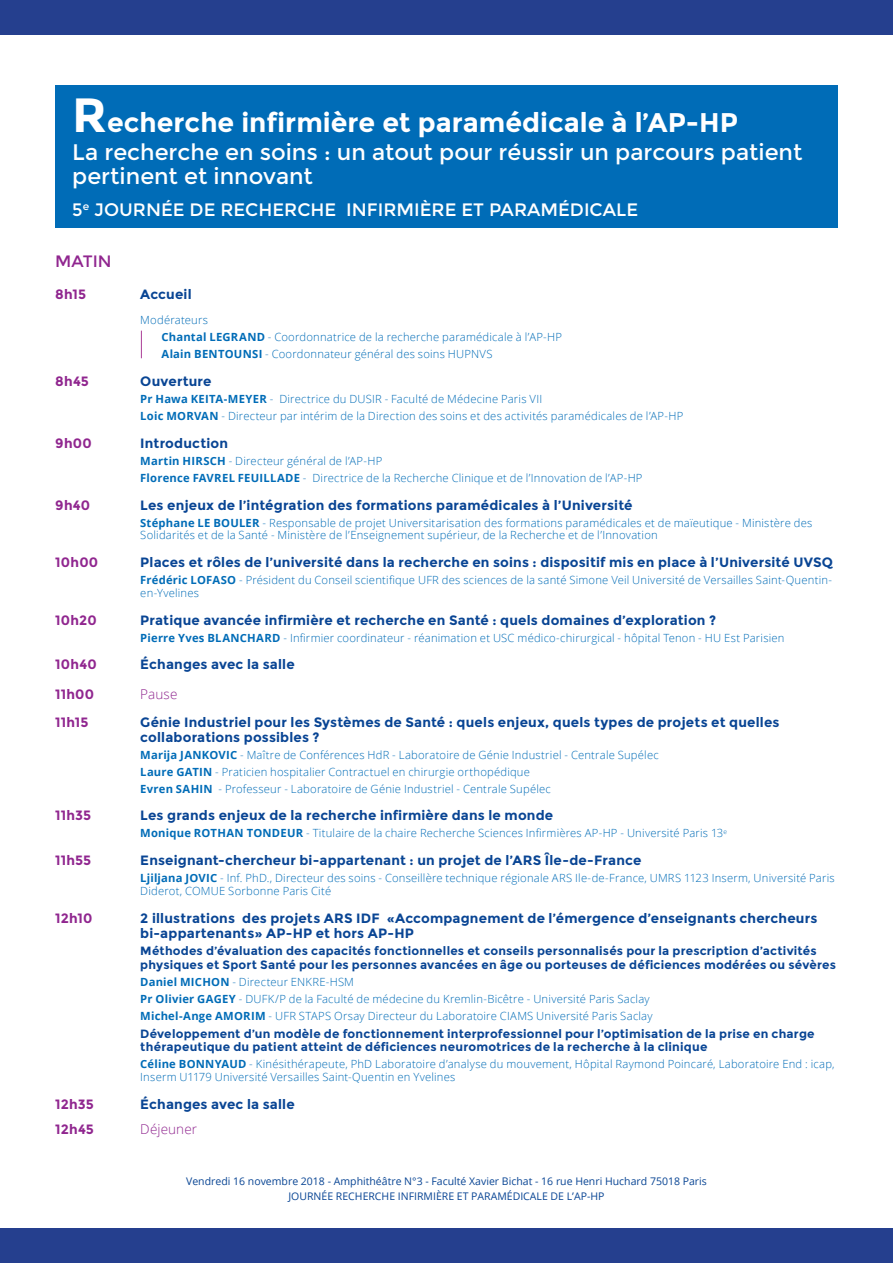
<style>
.page{position:relative;width:893px;height:1263px;background:#fff}
.page>*{position:absolute;margin:0;border:0;box-sizing:border-box;transform-origin:0 0}
.t1{font:700 27px "Montserrat";color:#fff}
.t2{font:22.5px/24px "Montserrat";color:#fff}
.t3{font:18px "Montserrat";color:#fff}
.titre_grand{font:16.5px "Montserrat";color:#90268f}
.horaire{font:700 13.5px/15px "Montserrat";letter-spacing:.015em;color:#094594}
.horaire-2{font:700 13.5px "Montserrat";letter-spacing:.01em;color:#90268f}
.horaire-3{font:300 13.5px "Open Sans";letter-spacing:.01em;color:#90268f}
.horaire-4{font:700 12px/13.5px "Montserrat";letter-spacing:.015em;color:#094594}
.auteur{font:300 11.25px/12.8px "Open Sans";letter-spacing:.02em;color:#006cb7}
.t4{font:10.5px "Open Sans";color:#094594}
.s1{font-size:48px}
.s2{font-weight:700}
</style>
<div class="page">
<div style="left:0;top:0;width:893px;height:34px;background:#253f8e"></div>
<div style="left:0;top:1229px;width:893px;height:34px;background:#253f8e"></div>
<div style="left:55px;top:85px;width:783px;height:143px;background:#006cb7"></div>
<svg style="left:141px;top:331px;width:1px;height:27px"></svg>
<p class="t1" style="left:72px;top:106px;width:667px"><span class="s1">R</span>echerche infirmière et paramédicale à l’AP-HP</p>
<p class="t2" style="left:72px;top:140px;width:732px">La recherche en soins : un atout pour réussir un parcours patient pertinent et innovant</p>
<p class="t3" style="left:72px;top:199px;width:567px">5<sup>e</sup> JOURNÉE DE RECHERCHE INFIRMIÈRE ET PARAMÉDICALE</p>
<p class="titre_grand" style="left:55px;top:251px;width:58px">MATIN</p>
<p class="horaire-2" style="left:55px;top:286px;width:32px">8h15</p>
<p class="horaire" style="left:140px;top:287px;width:53px">Accueil</p>
<p class="auteur" style="left:140px;top:314px;width:69px">Modérateurs</p>
<p class="auteur" style="left:162px;top:331px;width:402px"><span class="s2">Chantal LEGRAND</span> - Coordonnatrice de la recherche paramédicale à l’AP-HP</p>
<p class="auteur" style="left:162px;top:348px;width:333px"><span class="s2">Alain BENTOUNSI</span> - Coordonnateur général des soins HUPNVS</p>
<p class="horaire-2" style="left:55px;top:373px;width:35px">8h45</p>
<p class="horaire" style="left:140px;top:374px;width:73px">Ouverture</p>
<p class="auteur" style="left:140px;top:392px;width:403px"><span class="s2">Pr Hawa KEITA-MEYER</span> - Directrice du DUSIR - Faculté de Médecine Paris VII</p>
<p class="auteur" style="left:140px;top:409px;width:544px"><span class="s2">Loic MORVAN</span> - Directeur par intérim de la Direction des soins et des activités paramédicales de l’AP-HP</p>
<p class="horaire-2" style="left:55px;top:435px;width:38px">9h00</p>
<p class="horaire" style="left:140px;top:436px;width:89px">Introduction</p>
<p class="auteur" style="left:140px;top:454px;width:243px"><span class="s2">Martin HIRSCH</span> - Directeur général de l’AP-HP</p>
<p class="auteur" style="left:140px;top:471px;width:504px"><span class="s2">Florence FAVREL FEUILLADE</span> - Directrice de la Recherche Clinique et de l’Innovation de l’AP-HP</p>
<p class="horaire-2" style="left:55px;top:497px;width:37px">9h40</p>
<p class="horaire" style="left:140px;top:497px;width:494px">Les enjeux de l’intégration des formations paramédicales à l’Université</p>
<p class="auteur" style="left:140px;top:516px;width:673px"><span class="s2">Stéphane LE BOULER</span> - Responsable de projet Universitarisation des formations paramédicales et de maïeutique - Ministère des<br>Solidarités et de la Santé - Ministère de l’Enseignement supérieur, de la Recherche et de l’Innovation</p>
<p class="horaire-2" style="left:55px;top:554px;width:44px">10h00</p>
<p class="horaire" style="left:140px;top:555px;width:694px">Places et rôles de l’université dans la recherche en soins : dispositif mis en place à l’Université UVSQ</p>
<p class="auteur" style="left:140px;top:573px;width:693px"><span class="s2">Frédéric LOFASO</span> - Président du Conseil scientifique UFR des sciences de la santé Simone Veil Université de Versailles Saint-Quentin&shy;en-Yvelines</p>
<p class="horaire-2" style="left:55px;top:612px;width:43px">10h20</p>
<p class="horaire" style="left:140px;top:612px;width:577px">Pratique avancée infirmière et recherche en Santé : quels domaines d’exploration ?</p>
<p class="auteur" style="left:140px;top:631px;width:646px"><span class="s2">Pierre Yves BLANCHARD</span> - Infirmier coordinateur - réanimation et USC médico-chirurgical - hôpital Tenon - HU Est Parisien</p>
<p class="horaire-2" style="left:55px;top:657px;width:43px">10h40</p>
<p class="horaire" style="left:140px;top:657px;width:156px">Échanges avec la salle</p>
<p class="horaire-2" style="left:55px;top:686px;width:40px">11h00</p>
<p class="horaire-3" style="left:140px;top:685px;width:39px">Pause</p>
<p class="horaire-2" style="left:55px;top:714px;width:35px">11h15</p>
<p class="horaire" style="left:140px;top:714px;width:641px">Génie Industriel pour les Systèmes de Santé : quels enjeux, quels types de projets et quelles collaborations possibles ?</p>
<p class="auteur" style="left:140px;top:748px;width:520px"><span class="s2">Marija JANKOVIC</span> - Maître de Conférences HdR - Laboratoire de Génie Industriel - Centrale Supélec</p>
<p class="auteur" style="left:140px;top:765px;width:391px"><span class="s2">Laure GATIN</span> - Praticien hospitalier Contractuel en chirurgie orthopédique</p>
<p class="auteur" style="left:140px;top:782px;width:412px"><span class="s2">Evren SAHIN</span> - Professeur - Laboratoire de Génie Industriel - Centrale Supélec</p>
<p class="horaire-2" style="left:55px;top:807px;width:37px">11h35</p>
<p class="horaire" style="left:140px;top:808px;width:414px">Les grands enjeux de la recherche infirmière dans le monde</p>
<p class="auteur" style="left:140px;top:826px;width:588px"><span class="s2">Monique ROTHAN TONDEUR</span> - Titulaire de la chaire Recherche Sciences Infirmières AP-HP - Université Paris 13<sup>e</sup></p>
<p class="horaire-2" style="left:55px;top:852px;width:38px">11h55</p>
<p class="horaire" style="left:140px;top:853px;width:502px">Enseignant-chercheur bi-appartenant : un projet de l’ARS Île-de-France</p>
<p class="auteur" style="left:140px;top:871px;width:696px"><span class="s2">Ljiljana JOVIC</span> - Inf. PhD., Directeur des soins - Conseillère technique régionale ARS Ile-de-France, UMRS 1123 Inserm, Université Paris<br>Diderot, COMUE Sorbonne Paris Cité</p>
<p class="horaire-2" style="left:55px;top:910px;width:39px">12h10</p>
<p class="horaire" style="left:140px;top:910px;width:679px">2 illustrations des projets ARS IDF «Accompagnement de l’émergence d’enseignants chercheurs bi-appartenants» AP-HP et hors AP-HP</p>
<p class="horaire-4" style="left:140px;top:944px;width:697px">Méthodes d’évaluation des capacités fonctionnelles et conseils personnalisés pour la prescription d’activités physiques et Sport Santé pour les personnes avancées en âge ou porteuses de déficiences modérées ou sévères</p>
<p class="auteur" style="left:140px;top:975px;width:215px"><span class="s2">Daniel MICHON</span> - Directeur ENKRE-HSM</p>
<p class="auteur" style="left:140px;top:992px;width:511px"><span class="s2">Pr Olivier GAGEY</span> - DUFK/P de la Faculté de médecine du Kremlin-Bicêtre - Université Paris Saclay</p>
<p class="auteur" style="left:140px;top:1009px;width:514px"><span class="s2">Michel-Ange AMORIM</span> - UFR STAPS Orsay Directeur du Laboratoire CIAMS Université Paris Saclay</p>
<p class="horaire-4" style="left:140px;top:1027px;width:676px">Développement d’un modèle de fonctionnement interprofessionnel pour l’optimisation de la prise en charge thérapeutique du patient atteint de déficiences neuromotrices de la recherche à la clinique</p>
<p class="auteur" style="left:140px;top:1057px;width:696px"><span class="s2">Céline BONNYAUD</span> - Kinésithérapeute, PhD Laboratoire d’analyse du mouvement, Hôpital Raymond Poincaré, Laboratoire End : icap,<br>Inserm U1179 Université Versailles Saint-Quentin en Yvelines</p>
<p class="horaire-2" style="left:55px;top:1096px;width:40px">12h35</p>
<p class="horaire" style="left:140px;top:1096px;width:156px">Échanges avec la salle</p>
<p class="horaire-2" style="left:55px;top:1121px;width:40px">12h45</p>
<p class="horaire-3" style="left:140px;top:1119px;width:58px">Déjeuner</p>
<p class="t4" style="left:186px;top:1174px;width:522px">Vendredi 16 novembre 2018 - Amphithéâtre N°3 - Faculté Xavier Bichat - 16 rue Henri Huchard 75018 Paris</p>
<p class="t4" style="left:288px;top:1189px;width:317px">JOURNÉE RECHERCHE INFIRMIÈRE ET PARAMÉDICALE DE L’AP-HP</p>
</div>
